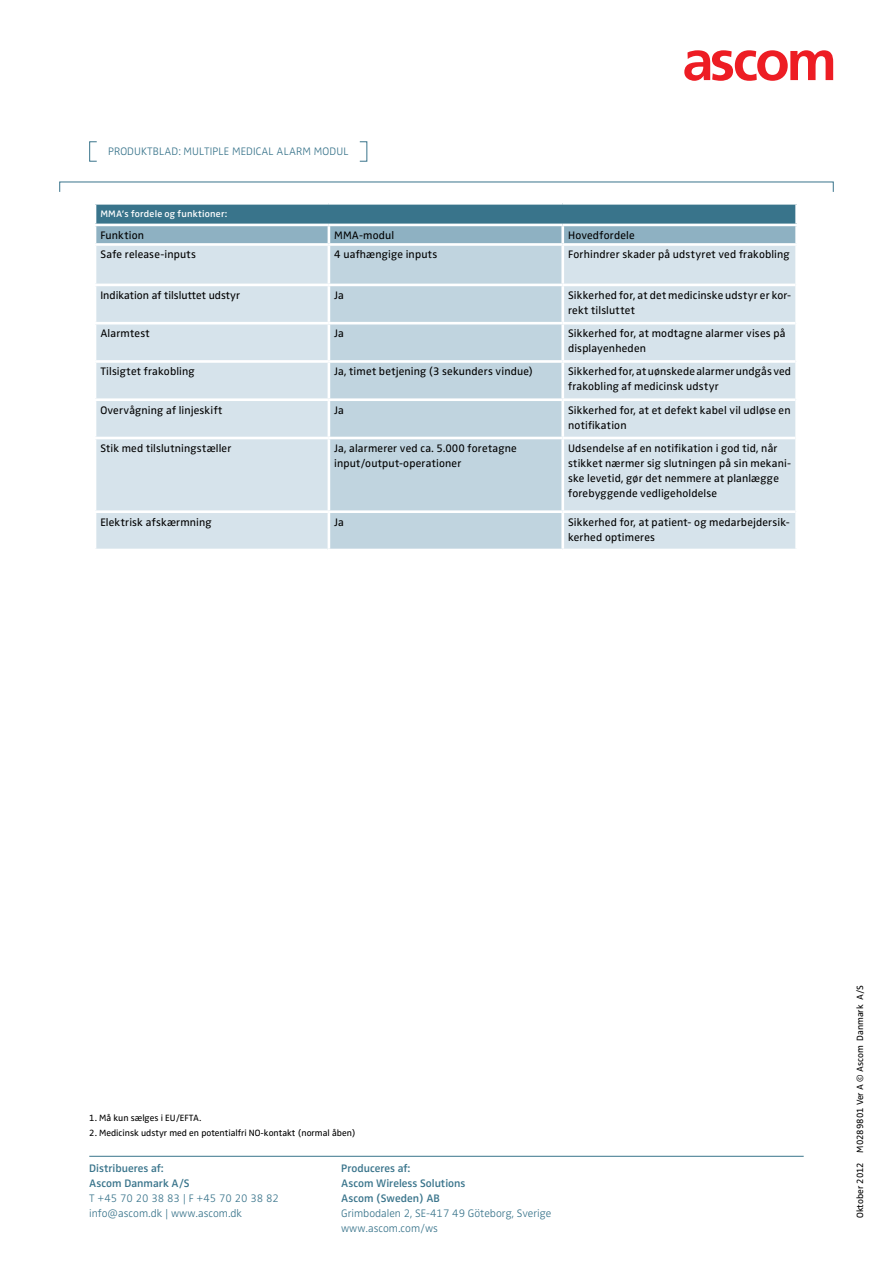
<style>
.page{position:relative;width:893px;height:1263px;background:#fff}
.page>*{position:absolute;margin:0;border:0;box-sizing:border-box;transform-origin:0 0}
.t1{font:11.25px/15.1px "Ascom Zwo";letter-spacing:.015em;color:#000}
.t2{font:300 11.25px/15.1px "Ascom Zwo";color:#39748b}
.t3{font:600 11.25px/15.1px "Ascom Zwo";color:#39748b}
.t4{font:600 9.75px "Ascom Zwo";letter-spacing:.02em;color:#fff}
.t5{font:9.3px "Ascom Zwo";color:#000}
</style>
<div class="page">
<svg style="left:684px;top:50px;width:149px;height:31px"></svg>
<div style="left:89px;top:141px;width:8px;height:21px;border:1px solid #39748b"></div>
<div style="left:359px;top:141px;width:8px;height:21px;border:1px solid #39748b"></div>
<hr style="left:89px;top:1156px;width:715px;height:1px;background:#39748b">
<div style="left:96px;top:246px;width:699px;height:303px;background:#d6e3eb"></div>
<div style="left:330px;top:246px;width:231px;height:303px;background:#c0d4df"></div>
<svg style="left:95px;top:205px;width:702px;height:38px;background:#6795a8"></svg>
<hr style="left:329px;top:224px;width:234px;height:2px;background:#fff">
<hr style="left:561px;top:226px;width:3px;height:17px;background:#fff">
<hr style="left:795px;top:226px;width:3px;height:17px;background:#fff">
<hr style="left:563px;top:224px;width:235px;height:2px;background:#fff">
<hr style="left:328px;top:246px;width:2px;height:38px;background:#fff">
<hr style="left:561px;top:246px;width:3px;height:38px;background:#fff">
<hr style="left:94px;top:284px;width:235px;height:2px;background:#fff">
<hr style="left:328px;top:286px;width:2px;height:36px;background:#fff">
<hr style="left:329px;top:284px;width:234px;height:2px;background:#fff">
<hr style="left:561px;top:286px;width:3px;height:36px;background:#fff">
<hr style="left:563px;top:284px;width:232px;height:2px;background:#fff">
<hr style="left:94px;top:322px;width:235px;height:2px;background:#fff">
<hr style="left:328px;top:324px;width:2px;height:36px;background:#fff">
<hr style="left:329px;top:322px;width:234px;height:2px;background:#fff">
<hr style="left:561px;top:324px;width:3px;height:36px;background:#fff">
<hr style="left:563px;top:322px;width:232px;height:2px;background:#fff">
<hr style="left:94px;top:360px;width:235px;height:3px;background:#fff">
<hr style="left:328px;top:363px;width:2px;height:35px;background:#fff">
<hr style="left:329px;top:360px;width:234px;height:3px;background:#fff">
<hr style="left:561px;top:363px;width:3px;height:35px;background:#fff">
<hr style="left:563px;top:360px;width:232px;height:3px;background:#fff">
<hr style="left:94px;top:398px;width:235px;height:3px;background:#fff">
<hr style="left:328px;top:401px;width:2px;height:36px;background:#fff">
<hr style="left:329px;top:398px;width:234px;height:3px;background:#fff">
<hr style="left:561px;top:401px;width:3px;height:36px;background:#fff">
<hr style="left:563px;top:398px;width:232px;height:3px;background:#fff">
<hr style="left:94px;top:437px;width:235px;height:2px;background:#fff">
<hr style="left:328px;top:439px;width:2px;height:71px;background:#fff">
<hr style="left:329px;top:437px;width:234px;height:2px;background:#fff">
<hr style="left:561px;top:439px;width:3px;height:71px;background:#fff">
<hr style="left:563px;top:437px;width:232px;height:2px;background:#fff">
<hr style="left:94px;top:510px;width:235px;height:3px;background:#fff">
<hr style="left:328px;top:513px;width:2px;height:36px;background:#fff">
<hr style="left:329px;top:510px;width:234px;height:3px;background:#fff">
<hr style="left:561px;top:513px;width:3px;height:36px;background:#fff">
<hr style="left:563px;top:510px;width:232px;height:3px;background:#fff">
<p class="t2" style="left:97px;top:144px;width:119px">produktBLAD: Multiple</p>
<p class="t2" style="left:232px;top:144px;width:27px">Medical</p>
<p class="t2" style="left:277px;top:144px;width:70px">Alarm modul</p>
<p class="t4" style="left:100px;top:208px;width:128px">MMA’s fordele og funktioner:</p>
<p class="t1" style="left:100px;top:227px;width:45px">Funktion</p>
<p class="t1" style="left:334px;top:227px;width:61px">MMA-modul</p>
<p class="t1" style="left:568px;top:227px;width:68px">Hovedfordele</p>
<p class="t1" style="left:100px;top:247px;width:97px">Safe release-inputs</p>
<p class="t1" style="left:334px;top:247px;width:104px">4 uafhængige inputs</p>
<p class="t1" style="left:568px;top:247px;width:223px">Forhindrer skader på udstyret ved frakobling</p>
<p class="t1" style="left:100px;top:287px;width:141px">Indikation af tilsluttet udstyr</p>
<p class="t1" style="left:334px;top:287px;width:11px">Ja</p>
<p class="t1" style="left:568px;top:287px;width:225px">Sikkerhed for, at det medicinske udstyr er kor&shy;rekt tilsluttet</p>
<p class="t1" style="left:100px;top:326px;width:51px">Alarmtest</p>
<p class="t1" style="left:334px;top:326px;width:11px">Ja</p>
<p class="t1" style="left:568px;top:326px;width:219px">Sikkerhed for, at modtagne alarmer vises på displayenheden</p>
<p class="t1" style="left:100px;top:364px;width:96px">Tilsigtet frakobling</p>
<p class="t1" style="left:334px;top:364px;width:200px">Ja, timet betjening (3 sekunders vindue)</p>
<p class="t1" style="left:568px;top:364px;width:225px">Sikkerhed for, at uønskede alarmer undgås ved frakobling af medicinsk udstyr</p>
<p class="t1" style="left:100px;top:402px;width:124px">Overvågning af linjeskift</p>
<p class="t1" style="left:334px;top:402px;width:11px">Ja</p>
<p class="t1" style="left:568px;top:402px;width:224px">Sikkerhed for, at et defekt kabel vil udløse en notifikation</p>
<p class="t1" style="left:100px;top:440px;width:133px">Stik med tilslutningstæller</p>
<p class="t1" style="left:334px;top:441px;width:184px">Ja, alarmerer ved ca. 5.000 foretagne input/output-operationer</p>
<p class="t1" style="left:568px;top:440px;width:224px">Udsendelse af en notifikation i god tid, når stikket nærmer sig slutningen på sin mekani&shy;ske levetid, gør det nemmere at planlægge forebyggende vedligeholdelse</p>
<p class="t1" style="left:100px;top:514px;width:113px">Elektrisk afskærmning</p>
<p class="t1" style="left:334px;top:514px;width:11px">Ja</p>
<p class="t1" style="left:568px;top:514px;width:223px">Sikkerhed for, at patient- og medarbejdersik&shy;kerhed optimeres</p>
<p class="t5" style="left:89px;top:1112px;width:114px">1. Må kun sælges i EU/EFTA.</p>
<p class="t5" style="left:89px;top:1128px;width:268px">2. Medicinsk udstyr med en potentialfri NO-kontakt (normal åben)</p>
<p class="t3" style="left:89px;top:1160px;width:102px">Distribueres af:<br>Ascom Danmark A/S</p>
<p class="t2" style="left:89px;top:1190px;width:191px">T +45 70 20 38 83 | F +45 70 20 38 82 info@ascom.dk | www.ascom.dk</p>
<p class="t3" style="left:341px;top:1160px;width:126px">Produceres af:<br>Ascom Wireless Solutions<br>Ascom (Sweden) AB</p>
<p class="t2" style="left:341px;top:1206px;width:212px">Grimbodalen 2, SE-417 49 Göteborg, Sverige www.ascom.com/ws</p>
<p class="t5" style="left:855px;top:1218px;width:234px;rotate:-90deg">Oktober 2012 M0289801 Ver A © Ascom Danmark A/S</p>
</div>
